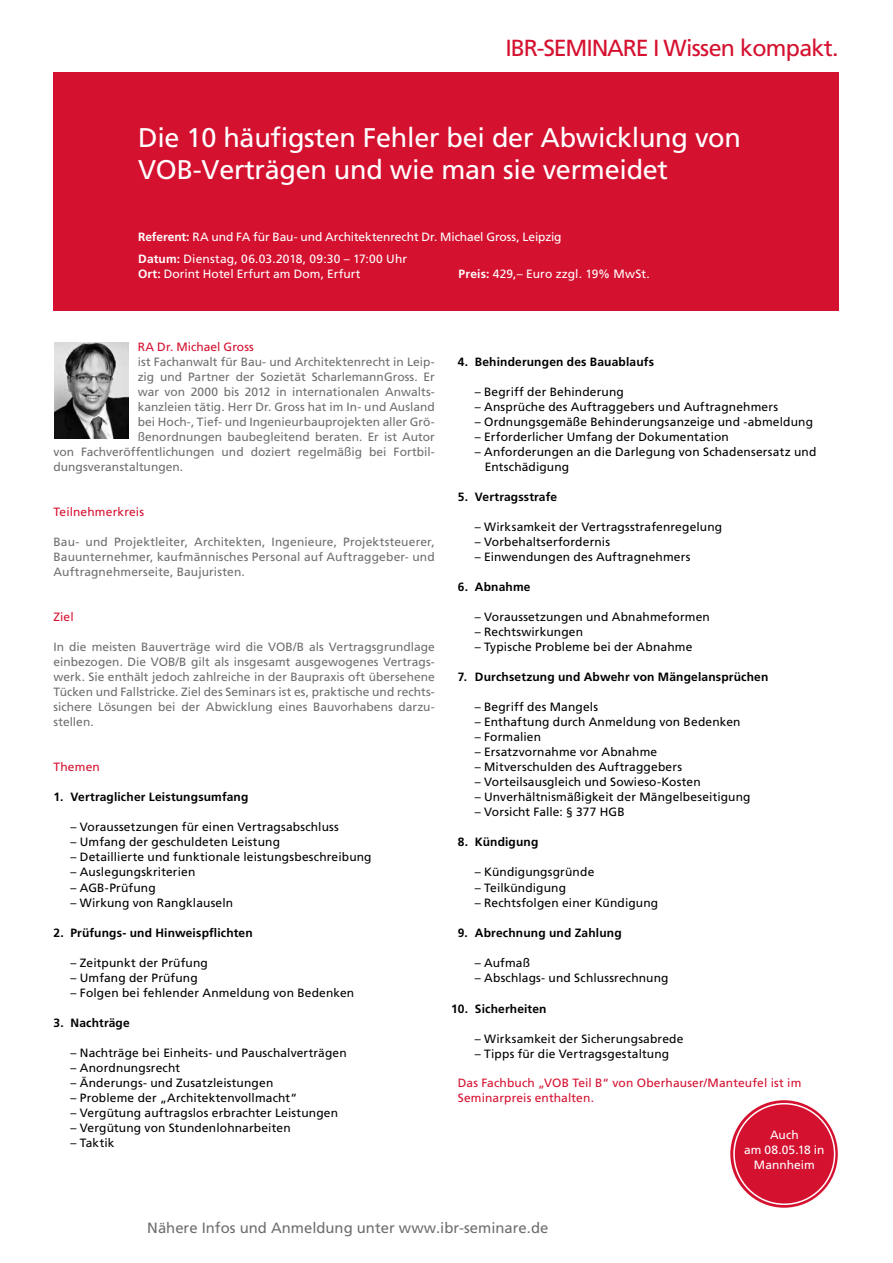
<style>
.page{position:relative;width:893px;height:1263px;background:#fff}
.page>*{position:absolute;margin:0;border:0;box-sizing:border-box;transform-origin:0 0}
.t1{font:27px/31.5px "Frutiger";letter-spacing:-.01em;color:#fff}
.t2{font:23.25px "Frutiger";letter-spacing:-.03em;color:#d51130}
.t3{font:14.85px "Frutiger";color:#706f6f}
.t4{font:12px/15px "Frutiger";letter-spacing:.01em;color:#000}
.t5{font:12px/15px "Frutiger";color:#706f6f;text-align:justify}
.t6{font:700 12px "Frutiger";letter-spacing:.015em;color:#000}
.t7{font:12px/15px "Frutiger";color:#fff}
.t8{font:12px/15px "Frutiger";letter-spacing:.01em;color:#d51130}
.s1{font-weight:700}
</style>
<div class="page">
<div style="left:54px;top:72px;width:784px;height:238px;background:#d51130"></div>
<img style="left:54px;top:342px;width:74px;height:97px">
<div style="left:730px;top:1100px;width:108px;height:108px;background:#d51130;border-radius:50%"></div>
<div style="left:733px;top:1103px;width:102px;height:102px;border:2px solid #fff;border-radius:50%"></div>
<h2 class="t2" style="left:505px;top:34px;width:335px">IBR-SEMINARE I Wissen kompakt.</h2>
<h1 class="t1" style="left:138px;top:122px;width:604px">Die 10 häufigsten Fehler bei der Abwicklung von<br>VOB-Verträgen und wie man sie vermeidet</h1>
<p class="t7" style="left:138px;top:225px;width:425px;line-height:22.5px"><span class="s1">Referent:</span> RA und FA für Bau- und Architektenrecht Dr. Michael Gross, Leipzig<br><span class="s1">Datum:</span> Dienstag, 06.03.2018, 09:30 – 17:00 Uhr</p>
<p class="t7" style="left:138px;top:266px;width:224px"><span class="s1">Ort:</span> Dorint Hotel Erfurt am Dom, Erfurt</p>
<p class="t7" style="left:459px;top:266px;width:193px"><span class="s1">Preis:</span> 429,– Euro zzgl. 19% MwSt.</p>
<p class="t8" style="left:138px;top:340px;width:118px">RA Dr. Michael Gross</p>
<p class="t5" style="left:138px;top:355px;width:299px">ist Fachanwalt für Bau- und Architektenrecht in Leip-</p>
<p class="t5" style="left:138px;top:370px;width:299px">zig und Partner der Sozietät ScharlemannGross. Er</p>
<p class="t5" style="left:138px;top:385px;width:299px">war von 2000 bis 2012 in internationalen Anwalts-</p>
<p class="t5" style="left:138px;top:400px;width:299px">kanzleien tätig. Herr Dr. Gross hat im In- und Ausland</p>
<p class="t5" style="left:138px;top:415px;width:299px">bei Hoch-, Tief- und Ingenieurbauprojekten aller Grö-</p>
<p class="t5" style="left:138px;top:430px;width:299px">ßenordnungen baubegleitend beraten. Er ist Autor</p>
<p class="t5" style="left:53px;top:445px;width:383px">von Fachveröffentlichungen und doziert regelmäßig bei Fortbil-</p>
<p class="t5" style="left:53px;top:460px;width:131px">dungsveranstaltungen.</p>
<p class="t8" style="left:53px;top:505px;width:92px">Teilnehmerkreis</p>
<p class="t5" style="left:53px;top:535px;width:383px">Bau- und Projektleiter, Architekten, Ingenieure, Projektsteuerer, Bauunternehmer, kaufmännisches Personal auf Auftraggeber- und Auftragnehmerseite, Baujuristen.</p>
<p class="t8" style="left:53px;top:610px;width:22px">Ziel</p>
<p class="t5" style="left:53px;top:640px;width:383px">In die meisten Bauverträge wird die VOB/B als Vertragsgrundlage einbezogen. Die VOB/B gilt als insgesamt ausgewogenes Vertrags&shy;werk. Sie enthält jedoch zahlreiche in der Baupraxis oft übersehene Tücken und Fallstricke. Ziel des Seminars ist es, praktische und rechts&shy;sichere Lösungen bei der Abwicklung eines Bauvorhabens darzu&shy;stellen.</p>
<p class="t8" style="left:53px;top:760px;width:48px">Themen</p>
<p class="t6" style="left:53px;top:790px;width:196px">1. Vertraglicher Leistungsumfang</p>
<p class="t4" style="left:71px;top:820px;width:270px">– Voraussetzungen für einen Vertragsabschluss</p>
<p class="t4" style="left:71px;top:835px;width:211px">– Umfang der geschuldeten Leistung</p>
<p class="t4" style="left:71px;top:850px;width:303px">– Detaillierte und funktionale leistungsbeschreibung</p>
<p class="t4" style="left:71px;top:865px;width:126px">– Auslegungskriterien</p>
<p class="t4" style="left:71px;top:880px;width:87px">– AGB-Prüfung</p>
<p class="t4" style="left:71px;top:895px;width:164px">– Wirkung von Rangklauseln</p>
<p class="t6" style="left:53px;top:925px;width:201px">2. Prüfungs- und Hinweispflichten</p>
<p class="t4" style="left:71px;top:955px;width:139px">– Zeitpunkt der Prüfung</p>
<p class="t4" style="left:71px;top:970px;width:129px">– Umfang der Prüfung</p>
<p class="t4" style="left:71px;top:985px;width:285px">– Folgen bei fehlender Anmeldung von Bedenken</p>
<p class="t6" style="left:53px;top:1015px;width:78px">3. Nachträge</p>
<p class="t4" style="left:71px;top:1045px;width:278px">– Nachträge bei Einheits- und Pauschalverträgen</p>
<p class="t4" style="left:71px;top:1060px;width:111px">– Anordnungsrecht</p>
<p class="t4" style="left:71px;top:1075px;width:204px">– Änderungs- und Zusatzleistungen</p>
<p class="t4" style="left:71px;top:1090px;width:228px">– Probleme der „Architektenvollmacht“</p>
<p class="t4" style="left:71px;top:1105px;width:269px">– Vergütung auftragslos erbrachter Leistungen</p>
<p class="t4" style="left:71px;top:1120px;width:222px">– Vergütung von Stundenlohnarbeiten</p>
<p class="t4" style="left:71px;top:1135px;width:45px">– Taktik</p>
<p class="t6" style="left:458px;top:355px;width:198px">4. Behinderungen des Bauablaufs</p>
<p class="t4" style="left:475px;top:385px;width:151px">– Begriff der Behinderung</p>
<p class="t4" style="left:475px;top:400px;width:305px">– Ansprüche des Auftraggebers und Auftragnehmers</p>
<p class="t4" style="left:475px;top:415px;width:340px">– Ordnungsgemäße Behinderungsanzeige und -abmeldung</p>
<p class="t4" style="left:475px;top:430px;width:256px">– Erforderlicher Umfang der Dokumentation</p>
<p class="t4" style="left:485px;top:445px;width:333px;text-indent:-10px">– Anforderungen an die Darlegung von Schadensersatz und<br>Entschädigung</p>
<p class="t6" style="left:458px;top:490px;width:101px">5. Vertragsstrafe</p>
<p class="t4" style="left:475px;top:520px;width:249px">– Wirksamkeit der Vertragsstrafenregelung</p>
<p class="t4" style="left:475px;top:535px;width:137px">– Vorbehaltserfordernis</p>
<p class="t4" style="left:475px;top:550px;width:217px">– Einwendungen des Auftragnehmers</p>
<p class="t6" style="left:458px;top:580px;width:74px">6. Abnahme</p>
<p class="t4" style="left:475px;top:610px;width:237px">– Voraussetzungen und Abnahmeformen</p>
<p class="t4" style="left:475px;top:625px;width:110px">– Rechtswirkungen</p>
<p class="t4" style="left:475px;top:640px;width:219px">– Typische Probleme bei der Abnahme</p>
<p class="t6" style="left:458px;top:670px;width:312px">7. Durchsetzung und Abwehr von Mängelansprüchen</p>
<p class="t4" style="left:475px;top:700px;width:125px">– Begriff des Mangels</p>
<p class="t4" style="left:475px;top:715px;width:267px">– Enthaftung durch Anmeldung von Bedenken</p>
<p class="t4" style="left:475px;top:730px;width:68px">– Formalien</p>
<p class="t4" style="left:475px;top:745px;width:184px">– Ersatzvornahme vor Abnahme</p>
<p class="t4" style="left:475px;top:760px;width:209px">– Mitverschulden des Auftraggebers</p>
<p class="t4" style="left:475px;top:775px;width:227px">– Vorteilsausgleich und Sowieso-Kosten</p>
<p class="t4" style="left:475px;top:790px;width:277px">– Unverhältnismäßigkeit der Mängelbeseitigung</p>
<p class="t4" style="left:475px;top:805px;width:152px">– Vorsicht Falle: § 377 HGB</p>
<p class="t6" style="left:458px;top:835px;width:82px">8. Kündigung</p>
<p class="t4" style="left:475px;top:865px;width:121px">– Kündigungsgründe</p>
<p class="t4" style="left:475px;top:880px;width:93px">– Teilkündigung</p>
<p class="t4" style="left:475px;top:895px;width:185px">– Rechtsfolgen einer Kündigung</p>
<p class="t6" style="left:458px;top:925px;width:165px">9. Abrechnung und Zahlung</p>
<p class="t4" style="left:475px;top:955px;width:57px">– Aufmaß</p>
<p class="t4" style="left:475px;top:970px;width:195px">– Abschlags- und Schlussrechnung</p>
<p class="t6" style="left:451px;top:1001px;width:97px">10. Sicherheiten</p>
<p class="t4" style="left:475px;top:1031px;width:210px">– Wirksamkeit der Sicherungsabrede</p>
<p class="t4" style="left:475px;top:1046px;width:196px">– Tipps für die Vertragsgestaltung</p>
<p class="t8" style="left:458px;top:1075px;width:345px">Das Fachbuch „VOB Teil B“ von Oberhauser/Manteufel ist im<br>Seminarpreis enthalten.</p>
<p class="t7" style="left:744px;top:1128px;width:82px;text-align:center">Auch<br>am 08.05.18 in<br>Mannheim</p>
<p class="t3" style="left:147px;top:1219px;width:403px">Nähere Infos und Anmeldung unter www.ibr-seminare.de</p>
</div>
